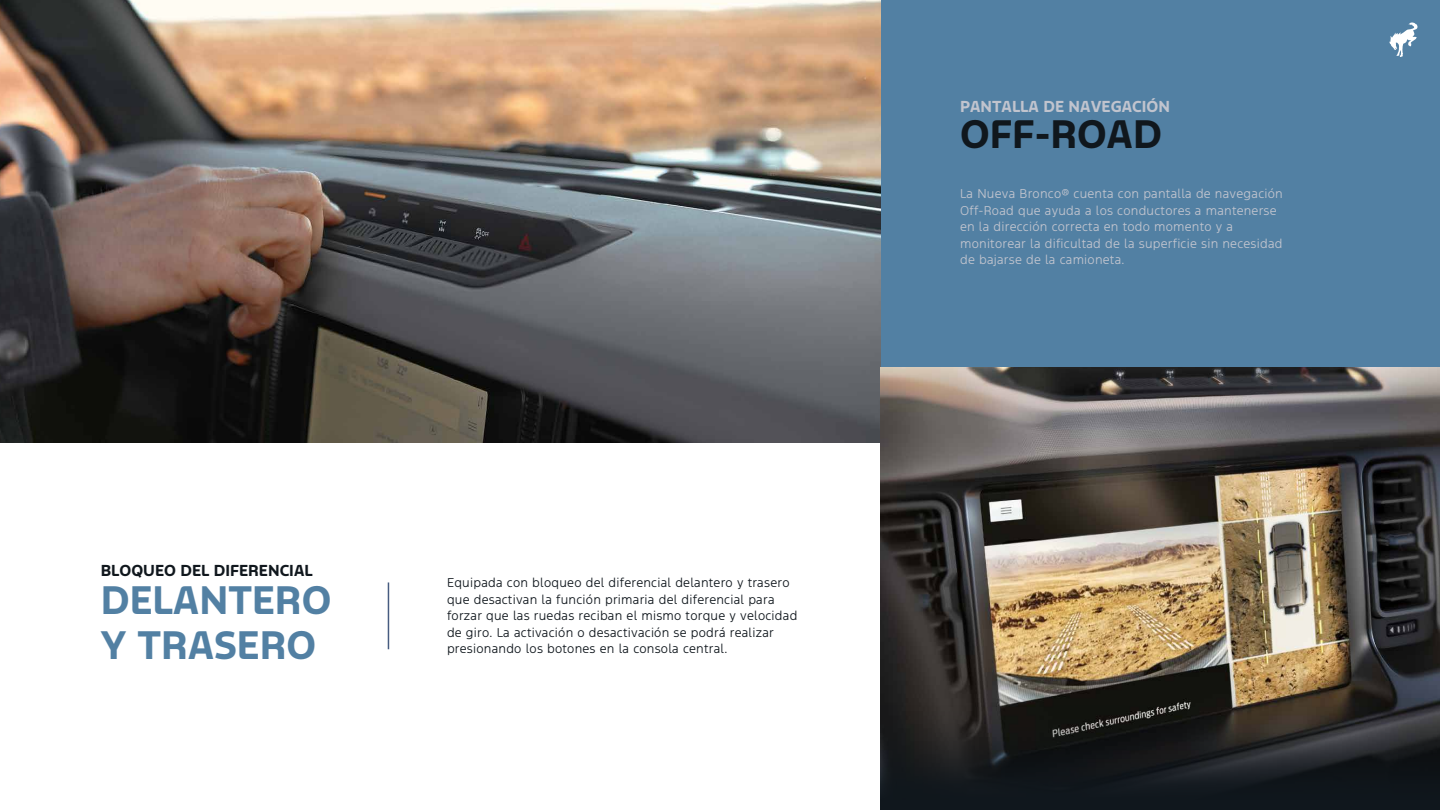
<style>
.page{position:relative;width:1440px;height:810px;background:#fff}
.page>*{position:absolute;margin:0;border:0;box-sizing:border-box;transform-origin:0 0}
.t1{font:37.5px/45px "Ford F 1 Bold";color:#5280a3}
.t2{font:37.5px "Ford F 1 Bold";color:#10171d}
.t3{font:15px "Ford F 1 Bold";color:#10171d}
.t4{font:15px "Ford F 1 Bold";color:#c1c4ce}
.t5{font:12px/16.5px "Ford F 1 Light";letter-spacing:.02em;color:#10171d}
.t6{font:12px/16.5px "Ford F 1 Light";letter-spacing:.02em;color:#c1c4ce}
</style>
<div class="page">
<div style="left:0;top:0;width:1440px;height:434px;background:#5280a3"></div>
<img style="left:0;top:0;width:880px;height:442px">
<img style="left:880px;top:367px;width:560px;height:319px">
<svg style="left:880px;top:686px;width:560px;height:124px;background:#212223"></svg>
<svg style="left:1389px;top:22px;width:29px;height:35px"></svg>
<hr style="left:388px;top:582px;width:1px;height:67px;background:#475c80">
<p class="t3" style="left:101px;top:561px;width:214px">BLOQUEO DEL DIFERENCIAL</p>
<h1 class="t1" style="left:101px;top:577px;width:232px">DELANTERO<br>Y TRASERO</h1>
<p class="t5" style="left:447px;top:574px;width:352px">Equipada con bloqueo del diferencial delantero y trasero que desactivan la función primaria del diferencial para forzar que las ruedas reciban el mismo torque y velocidad de giro. La activación o desactivación se podrá realizar presionando los botones en la consola central.</p>
<p class="t4" style="left:960px;top:96px;width:211px">PANTALLA DE NAVEGACIÓN</p>
<h1 class="t2" style="left:960px;top:109px;width:203px">OFF-ROAD</h1>
<p class="t6" style="left:960px;top:185px;width:324px">La Nueva Bronco® cuenta con pantalla de navegación Off-Road que ayuda a los conductores a mantenerse en la dirección correcta en todo momento y a monitorear la dificultad de la superficie sin necesidad de bajarse de la camioneta.</p>
</div>
